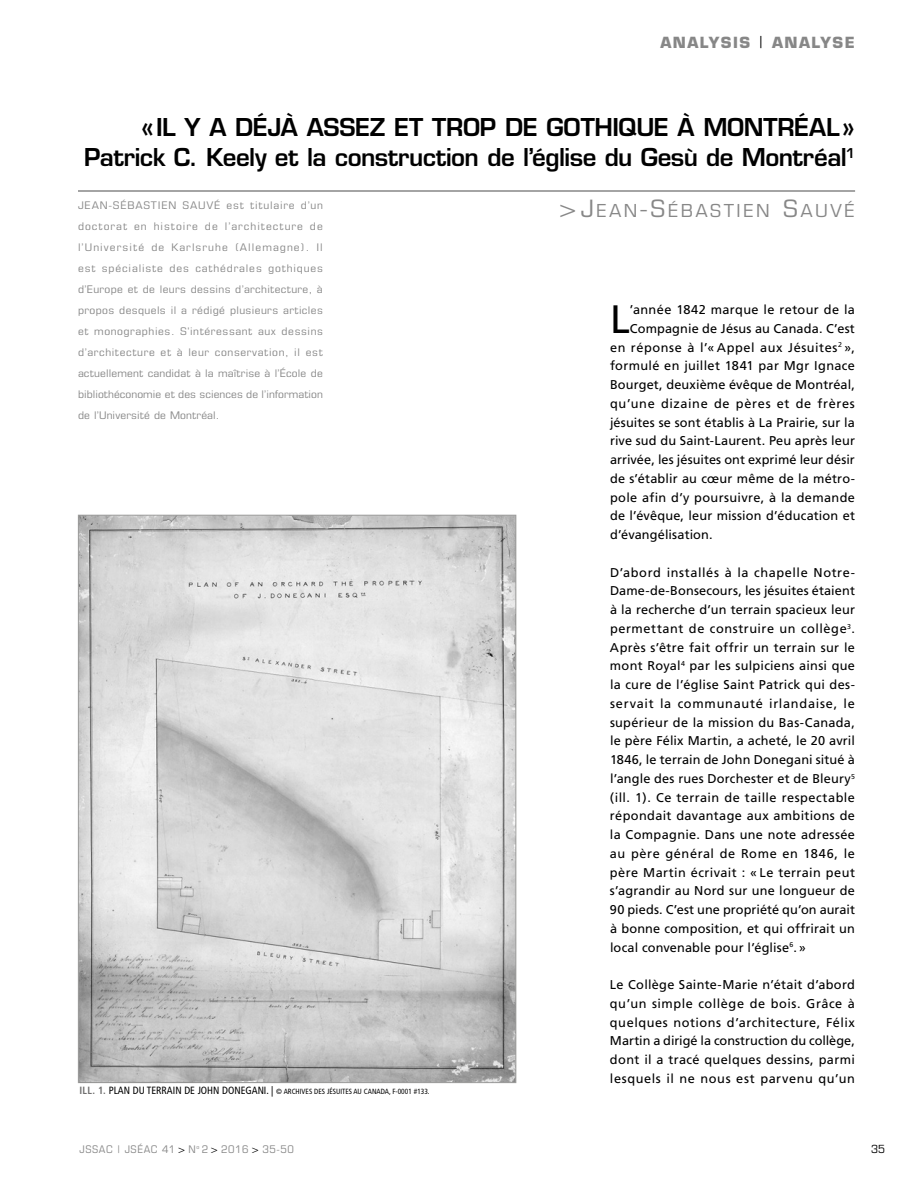
<style>
.page{position:relative;width:918px;height:1188px;background:#fff}
.page>*{position:absolute;margin:0;border:0;box-sizing:border-box;transform-origin:0 0}
.t1{font:39.6px "Frutiger";color:#000}
.t2{font:600 24px/30px "Eurostile";letter-spacing:-.02em;color:#000;text-align:right}
.t3{font:condensed 18px "Eurostile";letter-spacing:.1em;color:#878787;scale:1.2 1}
.t4{font:700 15px "Eurostile";letter-spacing:.1em;color:#878787}
.t5{font:12.75px/18.8px "Frutiger";letter-spacing:.015em;color:#000;text-align:justify}
.t6{font:12.75px "Frutiger";letter-spacing:.045em;color:#000}
.t7{font:12.75px "Frutiger";letter-spacing:.055em;color:#000}
.t8{font:condensed 11.25px "Eurostile";color:#000;scale:1.1 1}
.t9{font:condensed 10.5px/21px "Eurostile";letter-spacing:.01em;color:#878787;text-align:justify;scale:1.2 1}
.t10{font:condensed 10.5px "Eurostile";letter-spacing:.05em;color:#878787;scale:1.1 1}
.t11{font:condensed 7.5px "Frutiger";color:#000}
.s1{font-weight:400;font-stretch:condensed;font-size:16.5px;color:#000}
.s2{font-size:24px}
.s3{font-weight:700;font-size:10.5px;color:#706f6f}
.s4{font-size:10.5px}
.s5{color:#000}
</style>
<div class="page">
<hr style="left:78px;top:190px;width:777px;height:2px;background:#878787">
<img style="left:80px;top:517px;width:434px;height:564px">
<p class="t4" style="left:660px;top:34px;width:196px">ANALYSIS <span class="s1">|</span> ANALYSE</p>
<h2 class="t2" style="left:84px;top:112px;width:772px">« IL Y A DÉJÀ ASSEZ ET TROP DE GOTHIQUE À MONTRÉAL »<br>Patrick C. Keely et la construction de l’église du Gesù de Montréal<sup>1</sup></h2>
<h3 class="t3" style="left:559px;top:200px;width:248px"><span class="s2">&gt;J</span>EAN<span class="s2">-S</span>ÉBASTIEN <span class="s2">S</span>AUVÉ</h3>
<p class="t9" style="left:78px;top:195px;width:206px">JEAN-SÉBASTIEN SAUVÉ est titulaire d’un doctorat en histoire de l’architecture de l’Université de Karlsruhe (Allemagne). Il est spécialiste des cathédrales gothiques d’Europe et de leurs dessins d’architecture, à propos desquels il a rédigé plusieurs articles et monographies. S'intéressant aux dessins d’architecture et à leur conservation, il est actuellement candidat à la maîtrise à l’École de bibliothéconomie et des sciences de l’information de l’Université de Montréal.</p>
<h1 class="t1" style="left:610px;top:296px;width:21px">L</h1>
<p class="t5" style="left:630px;top:300px;width:227px">’année 1842 marque le retour de la</p>
<p class="t5" style="left:630px;top:319px;width:227px">Compagnie de Jésus au Canada. C’est</p>
<p class="t6" style="left:610px;top:340px;width:246px">en réponse à l’« Appel aux Jésuites<sup>2</sup> »,</p>
<p class="t5" style="left:610px;top:356px;width:246px">formulé en juillet 1841 par Mgr Ignace</p>
<p class="t5" style="left:610px;top:375px;width:246px">Bourget, deuxième évêque de Montréal,</p>
<p class="t7" style="left:610px;top:396px;width:246px">qu’une dizaine de pères et de frères</p>
<p class="t5" style="left:610px;top:413px;width:246px">jésuites se sont établis à La Prairie, sur la</p>
<p class="t5" style="left:610px;top:432px;width:246px">rive sud du Saint-Laurent. Peu après leur</p>
<p class="t5" style="left:610px;top:450px;width:246px">arrivée, les jésuites ont exprimé leur désir</p>
<p class="t5" style="left:610px;top:469px;width:247px">de s’établir au cœur même de la métro-</p>
<p class="t5" style="left:610px;top:488px;width:247px">pole afin d’y poursuivre, à la demande</p>
<p class="t5" style="left:610px;top:507px;width:246px">de l’évêque, leur mission d’éducation et</p>
<p class="t5" style="left:610px;top:525px;width:104px">d’évangélisation.</p>
<p class="t5" style="left:610px;top:563px;width:247px">D’abord installés à la chapelle Notre-Dame-de-Bonsecours, les jésuites étaient à la recherche d’un terrain spacieux leur permettant de construire un collège<sup>3</sup>.<br>Après s’être fait offrir un terrain sur le mont Royal<sup>4</sup> par les sulpiciens ainsi que la cure de l’église Saint Patrick qui des&shy;servait la communauté irlandaise, le supérieur de la mission du Bas-Canada, le père Félix Martin, a acheté, le 20 avril 1846, le terrain de John Donegani situé à l’angle des rues Dorchester et de Bleury<sup>5 </sup>(ill. 1). Ce terrain de taille respectable répondait davantage aux ambitions de la Compagnie. Dans une note adressée au père général de Rome en 1846, le père Martin écrivait : « Le terrain peut s’agrandir au Nord sur une longueur de 90 pieds. C’est une propriété qu’on aurait à bonne composition, et qui offrirait un local convenable pour l’église<sup>6</sup>. »</p>
<p class="t5" style="left:610px;top:975px;width:246px">Le Collège Sainte-Marie n’était d’abord qu’un simple collège de bois. Grâce à quelques notions d’architecture, Félix Martin a dirigé la construction du collège, dont il a tracé quelques dessins, parmi lesquels il ne nous est parvenu qu’un</p>
<p class="t11" style="left:80px;top:1087px;width:352px"><span class="s3">ILL. 1.</span> <span class="s4">PLAN DU TERRAIN DE JOHN DONEGANI. |</span> © ARCHIVES DES JÉSUITES AU CANADA, F-0001 #133.</p>
<p class="t10" style="left:80px;top:1143px;width:196px">JSSAC | JSÉAC 41 <span class="s5">&gt;</span> N<sup>o</sup> 2 <span class="s5">&gt;</span> 2016 <span class="s5">&gt;</span> 35-50</p>
<p class="t8" style="left:871px;top:1142px;width:14px">35</p>
</div>
